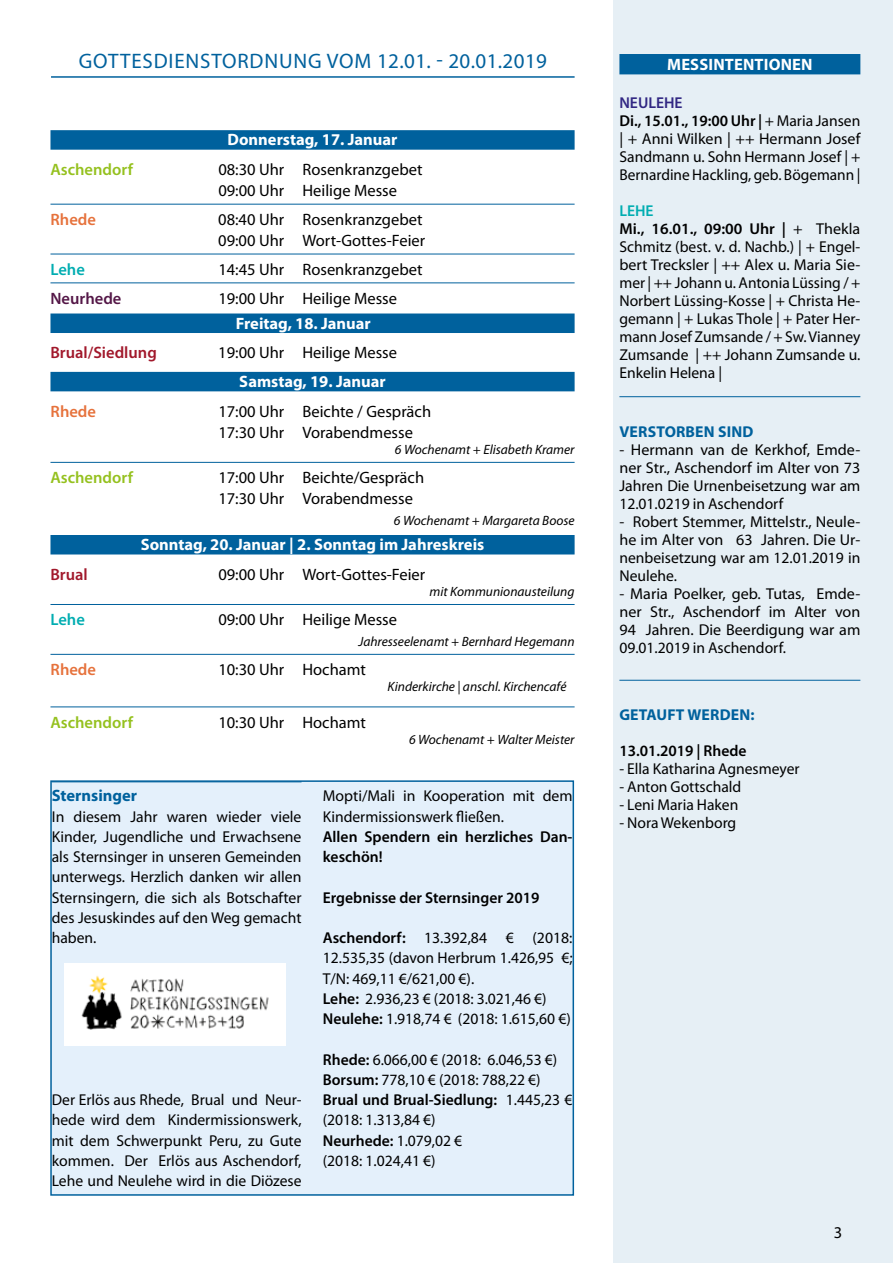
<style>
.page{position:relative;width:893px;height:1263px;background:#fff}
.page>*{position:absolute;margin:0;border:0;box-sizing:border-box;transform-origin:0 0}
.t1{font:21px "Myriad Pro";letter-spacing:.04em;color:#00619d}
.t2{font:16.5px/21px "Myriad Pro";color:#000}
.t3{font:700 16.5px "Myriad Pro";color:#fff}
.t4{font:600 16.5px "Myriad Pro";color:#95c11f}
.t5{font:600 16.5px "Myriad Pro";color:#a1182b}
.t6{font:600 16.5px "Myriad Pro";color:#e6723c}
.t7{font:700 16.5px "Myriad Pro";color:#00619d}
.t8{font:600 16.5px "Myriad Pro";color:#00adb1}
.t9{font:600 16.5px "Myriad Pro";color:#541747}
.t10{font:15.75px/18px "Myriad Pro";color:#000}
.t11{font:600 15.75px/20.2px "Myriad Pro";color:#000}
.t12{font:700 15.75px "Myriad Pro";letter-spacing:.01em;color:#00619d}
.t13{font:italic 13.5px "Myriad Pro";color:#000}
.s1{font-weight:600;color:#312783}
.s2{font-weight:600}
.s3{font-weight:600;color:#00adb1}
</style>
<div class="page">
<div style="left:613px;top:0;width:280px;height:1263px;background:#e6eff5"></div>
<div style="left:50px;top:130px;width:525px;height:20px;background:#00619d"></div>
<hr style="left:50px;top:204px;width:525px;height:1px;background:#00619d">
<hr style="left:50px;top:254px;width:525px;height:1px;background:#00619d">
<hr style="left:50px;top:282px;width:525px;height:1px;background:#00619d">
<div style="left:50px;top:313px;width:525px;height:20px;background:#00619d"></div>
<div style="left:50px;top:372px;width:525px;height:19px;background:#00619d"></div>
<hr style="left:50px;top:462px;width:525px;height:1px;background:#00619d">
<div style="left:50px;top:535px;width:525px;height:19px;background:#00619d"></div>
<hr style="left:50px;top:604px;width:525px;height:1px;background:#00619d">
<hr style="left:50px;top:654px;width:525px;height:1px;background:#00619d">
<hr style="left:50px;top:706px;width:525px;height:1px;background:#00619d">
<hr style="left:51px;top:76px;width:524px;height:2px;background:#00619d">
<div style="left:619px;top:54px;width:241px;height:20px;background:#00619d"></div>
<hr style="left:619px;top:396px;width:241px;height:1px;background:#00619d">
<hr style="left:619px;top:680px;width:241px;height:1px;background:#00619d">
<div style="left:51px;top:781px;width:522px;height:414px;background:#e4f0fb"></div>
<div style="left:50px;top:780px;width:524px;height:416px;border:2px solid #00619d"></div>
<img style="left:64px;top:963px;width:222px;height:82px">
<h1 class="t1" style="left:79px;top:48px;width:470px">GOTTESDIENSTORDNUNG VOM 12.01. - 20.01.2019</h1>
<p class="t3" style="left:667px;top:54px;width:147px">MESSINTENTIONEN</p>
<p class="t10" style="left:619px;top:94px;width:242px"><span class="s1">NEULEHE<br></span><span class="s2">Di., 15.01., 19:00 Uhr |</span> + Maria Jansen | + Anni Wilken | ++ Hermann Josef<br>Sandmann u. Sohn Hermann Josef | +<br>Bernardine Hackling, geb. Bögemann |</p>
<p class="t10" style="left:619px;top:202px;width:242px"><span class="s3">LEHE<br></span><span class="s2">Mi., 16.01., 09:00 Uhr |</span> + Thekla<br>Schmitz (best. v. d. Nachb.) | + Engel&shy;bert Trecksler | ++ Alex u. Maria Sie&shy;mer | ++ Johann u. Antonia Lüssing / +<br>Norbert Lüssing-Kosse | + Christa He&shy;gemann | + Lukas Thole | + Pater Her&shy;mann Josef Zumsande / + Sw. Vianney<br>Zumsande | ++ Johann Zumsande u.<br>Enkelin Helena |</p>
<p class="t3" style="left:228px;top:129px;width:171px">Donnerstag, 17. Januar</p>
<p class="t4" style="left:50px;top:159px;width:84px">Aschendorf</p>
<p class="t2" style="left:218px;top:159px;width:206px">08:30 Uhr Rosenkranzgebet<br>09:00 Uhr Heilige Messe</p>
<p class="t6" style="left:50px;top:209px;width:47px">Rhede</p>
<p class="t2" style="left:218px;top:208px;width:208px">08:40 Uhr Rosenkranzgebet<br>09:00 Uhr Wort-Gottes-Feier</p>
<p class="t8" style="left:50px;top:259px;width:36px">Lehe</p>
<p class="t2" style="left:218px;top:258px;width:206px">14:45 Uhr Rosenkranzgebet</p>
<p class="t9" style="left:50px;top:287px;width:72px">Neurhede</p>
<p class="t2" style="left:218px;top:287px;width:180px">19:00 Uhr Heilige Messe</p>
<p class="t3" style="left:236px;top:312px;width:137px">Freitag, 18. Januar</p>
<p class="t5" style="left:50px;top:342px;width:108px">Brual/Siedlung</p>
<p class="t2" style="left:218px;top:342px;width:180px">19:00 Uhr Heilige Messe</p>
<p class="t3" style="left:239px;top:371px;width:148px">Samstag, 19. Januar</p>
<p class="t6" style="left:50px;top:401px;width:47px">Rhede</p>
<p class="t2" style="left:218px;top:400px;width:214px">17:00 Uhr Beichte / Gespräch<br>17:30 Uhr Vorabendmesse</p>
<p class="t13" style="left:395px;top:441px;width:181px">6 Wochenamt + Elisabeth Kramer</p>
<p class="t4" style="left:50px;top:467px;width:84px">Aschendorf</p>
<p class="t2" style="left:218px;top:467px;width:207px">17:00 Uhr Beichte/Gespräch<br>17:30 Uhr Vorabendmesse</p>
<p class="t13" style="left:394px;top:512px;width:182px">6 Wochenamt + Margareta Boose</p>
<p class="t3" style="left:141px;top:534px;width:345px">Sonntag, 20. Januar | 2. Sonntag im Jahreskreis</p>
<p class="t5" style="left:50px;top:564px;width:39px">Brual</p>
<p class="t2" style="left:218px;top:563px;width:208px">09:00 Uhr Wort-Gottes-Feier</p>
<p class="t13" style="left:430px;top:583px;width:147px">mit Kommunionausteilung</p>
<p class="t8" style="left:50px;top:609px;width:36px">Lehe</p>
<p class="t2" style="left:218px;top:609px;width:180px">09:00 Uhr Heilige Messe</p>
<p class="t13" style="left:358px;top:633px;width:218px">Jahresseelenamt + Bernhard Hegemann</p>
<p class="t6" style="left:50px;top:659px;width:47px">Rhede</p>
<p class="t2" style="left:218px;top:659px;width:149px">10:30 Uhr Hochamt</p>
<p class="t13" style="left:388px;top:679px;width:180px">Kinderkirche | anschl. Kirchencafé</p>
<p class="t4" style="left:50px;top:711px;width:84px">Aschendorf</p>
<p class="t2" style="left:218px;top:711px;width:149px">10:30 Uhr Hochamt</p>
<p class="t13" style="left:409px;top:731px;width:167px">6 Wochenamt + Walter Meister</p>
<p class="t12" style="left:619px;top:421px;width:136px">VERSTORBEN SIND</p>
<p class="t10" style="left:619px;top:440px;width:242px;text-align:justify">- Hermann van de Kerkhof, Emde&shy;ner Str., Aschendorf im Alter von 73<br>Jahren Die Urnenbeisetzung war am 12.01.0219 in Aschendorf</p>
<p class="t10" style="left:619px;top:512px;width:242px;text-align:justify">- Robert Stemmer, Mittelstr., Neule&shy;he im Alter von 63 Jahren. Die Ur&shy;nenbeisetzung war am 12.01.2019 in Neulehe.</p>
<p class="t10" style="left:619px;top:584px;width:242px;text-align:justify">- Maria Poelker, geb. Tutas, Emde&shy;ner Str., Aschendorf im Alter von 94 Jahren. Die Beerdigung war am 09.01.2019 in Aschendorf.</p>
<p class="t12" style="left:619px;top:705px;width:137px">GETAUFT WERDEN:</p>
<p class="t11" style="left:619px;top:740px;width:129px">13.01.2019 | Rhede</p>
<p class="t10" style="left:619px;top:760px;width:182px">- Ella Katharina Agnesmeyer</p>
<p class="t10" style="left:619px;top:778px;width:123px">- Anton Gottschald</p>
<p class="t10" style="left:619px;top:796px;width:120px">- Leni Maria Haken</p>
<p class="t10" style="left:619px;top:814px;width:118px">- Nora Wekenborg</p>
<p class="t7" style="left:52px;top:785px;width:87px">Sternsinger</p>
<p class="t10" style="left:52px;top:806px;width:251px;line-height:20.2px;text-align:justify">In diesem Jahr waren wieder viele Kinder, Jugendliche und Erwachsene als Sternsinger in unseren Gemeinden unterwegs. Herzlich danken wir allen Sternsingern, die sich als Botschafter des Jesuskindes auf den Weg gemacht haben.</p>
<p class="t10" style="left:323px;top:786px;width:251px;line-height:20.2px">Mopti/Mali in Kooperation mit dem<br>Kindermissionswerk fließen.</p>
<p class="t11" style="left:323px;top:826px;width:251px">Allen Spendern ein herzliches Dan&shy;keschön!</p>
<p class="t11" style="left:323px;top:887px;width:218px">Ergebnisse der Sternsinger 2019</p>
<p class="t10" style="left:323px;top:927px;width:251px;line-height:20.2px"><span class="s2">Aschendorf:</span> 13.392,84 € (2018:<br>12.535,35 (davon Herbrum 1.426,95 €; T/N: 469,11 €/621,00 €).<br><span class="s2">Lehe:</span> 2.936,23 € (2018: 3.021,46 €)<br><span class="s2">Neulehe:</span> 1.918,74 € (2018: 1.615,60 €)</p>
<p class="t10" style="left:323px;top:1049px;width:251px;line-height:20.2px"><span class="s2">Rhede:</span> 6.066,00 € (2018: 6.046,53 €)<br><span class="s2">Borsum:</span> 778,10 € (2018: 788,22 €)<br><span class="s2">Brual und Brual-Siedlung:</span> 1.445,23 € (2018: 1.313,84 €)<br><span class="s2">Neurhede:</span> 1.079,02 €<br>(2018: 1.024,41 €)</p>
<p class="t10" style="left:52px;top:1089px;width:251px;line-height:20.2px;text-align:justify">Der Erlös aus Rhede, Brual und Neur&shy;hede wird dem Kindermissionswerk, mit dem Schwerpunkt Peru, zu Gute kommen. Der Erlös aus Aschendorf, Lehe und Neulehe wird in die Diözese</p>
<p class="t2" style="left:834px;top:1221px;width:10px">3</p>
</div>
